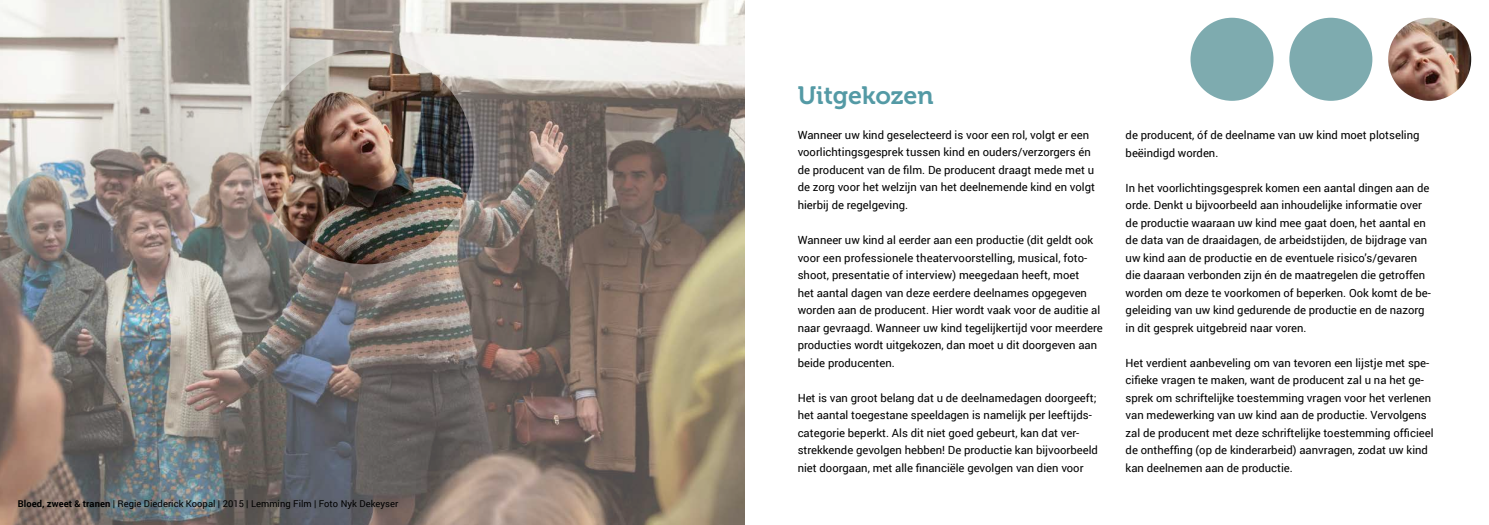
<style>
.page{position:relative;width:1489px;height:525px;background:#fff}
.page>*{position:absolute;margin:0;border:0;box-sizing:border-box;transform-origin:0 0}
.t1{font:25px "Museo 700";color:#549aa5}
.t2{font:11.25px/17.5px "Roboto";color:#000}
.t3{font:9.38px "Roboto";letter-spacing:.005em;color:#000}
.s1{font-weight:700}
</style>
<div class="page">
<img style="left:1387px;top:18px;width:83px;height:83px;border-radius:42px">
<div style="left:1289px;top:18px;width:83px;height:83px;background:#7eabaf;border-radius:50%"></div>
<img style="left:0;top:0;width:744px;height:524px">
<div style="left:1190px;top:18px;width:83px;height:83px;background:#7eabaf;border-radius:50%"></div>
<div style="left:195px;top:0;width:343px;height:328px;background:#fff;opacity:.3"></div>
<img style="left:259px;top:50px;width:214px;height:214px;border-radius:107px">
<p class="t3" style="left:18px;top:496px;width:382px"><span class="s1">Bloed, zweet &amp; tranen</span> | Regie Diederick Koopal | 2015 | Lemming Film | Foto Nyk Dekeyser</p>
<h1 class="t1" style="left:797px;top:81px;width:137px">Uitgekozen</h1>
<p class="t2" style="left:797px;top:126px;width:299px">Wanneer uw kind geselecteerd is voor een rol, volgt er een voorlichtingsgesprek tussen kind en ouders/verzorgers én de producent van de film. De producent draagt mede met u de zorg voor het welzijn van het deelnemende kind en volgt hierbij de regelgeving.</p>
<p class="t2" style="left:797px;top:231px;width:307px">Wanneer uw kind al eerder aan een productie (dit geldt ook voor een professionele theatervoorstelling, musical, foto&shy;shoot, presentatie of interview) meegedaan heeft, moet<br>het aantal dagen van deze eerdere deelnames opgegeven worden aan de producent. Hier wordt vaak voor de auditie al naar gevraagd. Wanneer uw kind tegelijkertijd voor meerdere producties wordt uitgekozen, dan moet u dit doorgeven aan beide producenten.</p>
<p class="t2" style="left:797px;top:388px;width:302px">Het is van groot belang dat u de deelnamedagen doorgeeft; het aantal toegestane speeldagen is namelijk per leeftijds&shy;categorie beperkt. Als dit niet goed gebeurt, kan dat ver&shy;strekkende gevolgen hebben! De productie kan bijvoorbeeld niet doorgaan, met alle financiële gevolgen van dien voor</p>
<p class="t2" style="left:1125px;top:126px;width:295px">de producent, óf de deelname van uw kind moet plotseling beëindigd worden.</p>
<p class="t2" style="left:1125px;top:178px;width:307px">In het voorlichtingsgesprek komen een aantal dingen aan de orde. Denkt u bijvoorbeeld aan inhoudelijke informatie over de productie waaraan uw kind mee gaat doen, het aantal en de data van de draaidagen, de arbeidstijden, de bijdrage van uw kind aan de productie en de eventuele risico’s/gevaren die daaraan verbonden zijn én de maatregelen die getroffen worden om deze te voorkomen of beperken. Ook komt de be&shy;geleiding van uw kind gedurende de productie en de nazorg in dit gesprek uitgebreid naar voren.</p>
<p class="t2" style="left:1125px;top:353px;width:309px">Het verdient aanbeveling om van tevoren een lijstje met spe&shy;cifieke vragen te maken, want de producent zal u na het ge&shy;sprek om schriftelijke toestemming vragen voor het verlenen van medewerking van uw kind aan de productie. Vervolgens zal de producent met deze schriftelijke toestemming officieel de ontheffing (op de kinderarbeid) aanvragen, zodat uw kind kan deelnemen aan de productie.</p>
</div>
